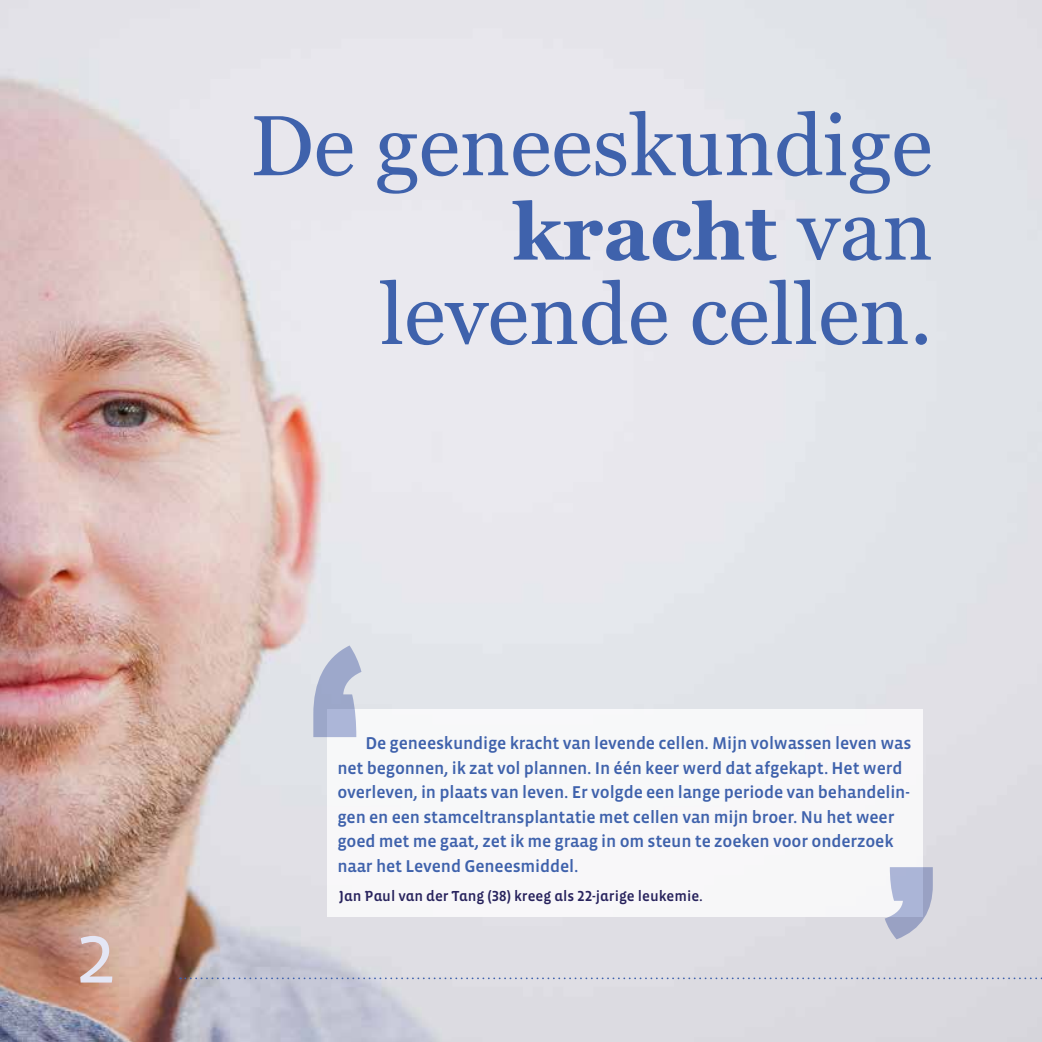
<style>
.page{position:relative;width:1042px;height:1042px;background:#fff}
.page>*{position:absolute;margin:0;border:0;box-sizing:border-box;transform-origin:0 0}
.t1{font:85.23px "Georgia";color:#3f62ac}
.t2{font:84px "Vista Sans";color:#e4e6f5}
.t3{font:700 78.75px "Georgia";color:#3f62ac}
.t4{font:17.5px/24.5px "Vista Sans Med";letter-spacing:-.01em;color:#3f62ac}
.t5{font:14.88px "Vista Sans Alt Med";color:#28235d}
.s1{font-weight:400;font-size:85.23px}
</style>
<div class="page">
<img style="left:0;top:0;width:1042px;height:1042px">
<div style="left:327px;top:709px;width:596px;height:208px;background:#f7f7f9"></div>
<svg style="left:313px;top:645px;width:48px;height:92px;background:#b5bdd6"></svg>
<svg style="left:884px;top:867px;width:49px;height:72px;background:#b9bfd7"></svg>
<svg style="left:180px;top:977px;width:862px;height:2px;background:#b7bed2"></svg>
<h1 class="t1" style="left:250px;top:84px;width:684px">De geneeskundige</h1>
<h3 class="t3" style="left:512px;top:173px;width:422px">kracht <span class="s1">van</span></h3>
<h1 class="t1" style="left:380px;top:252px;width:554px">levende cellen.</h1>
<h2 class="t2" style="left:74px;top:911px;width:43px">2</h2>
<p class="t4" style="left:337px;top:731px;width:575px;text-indent:28px">De geneeskundige kracht van levende cellen. Mijn volwassen leven was net begonnen, ik zat vol plannen. In één keer werd dat afgekapt. Het werd overleven, in plaats van leven. Er volgde een lange periode van behandelin&shy;gen en een stamceltransplantatie met cellen van mijn broer. Nu het weer goed met me gaat, zet ik me graag in om steun te zoeken voor onderzoek naar het Levend Geneesmiddel.</p>
<p class="t5" style="left:339px;top:888px;width:365px">Jan Paul van der Tang (38) kreeg als 22-jarige leukemie.</p>
</div>
